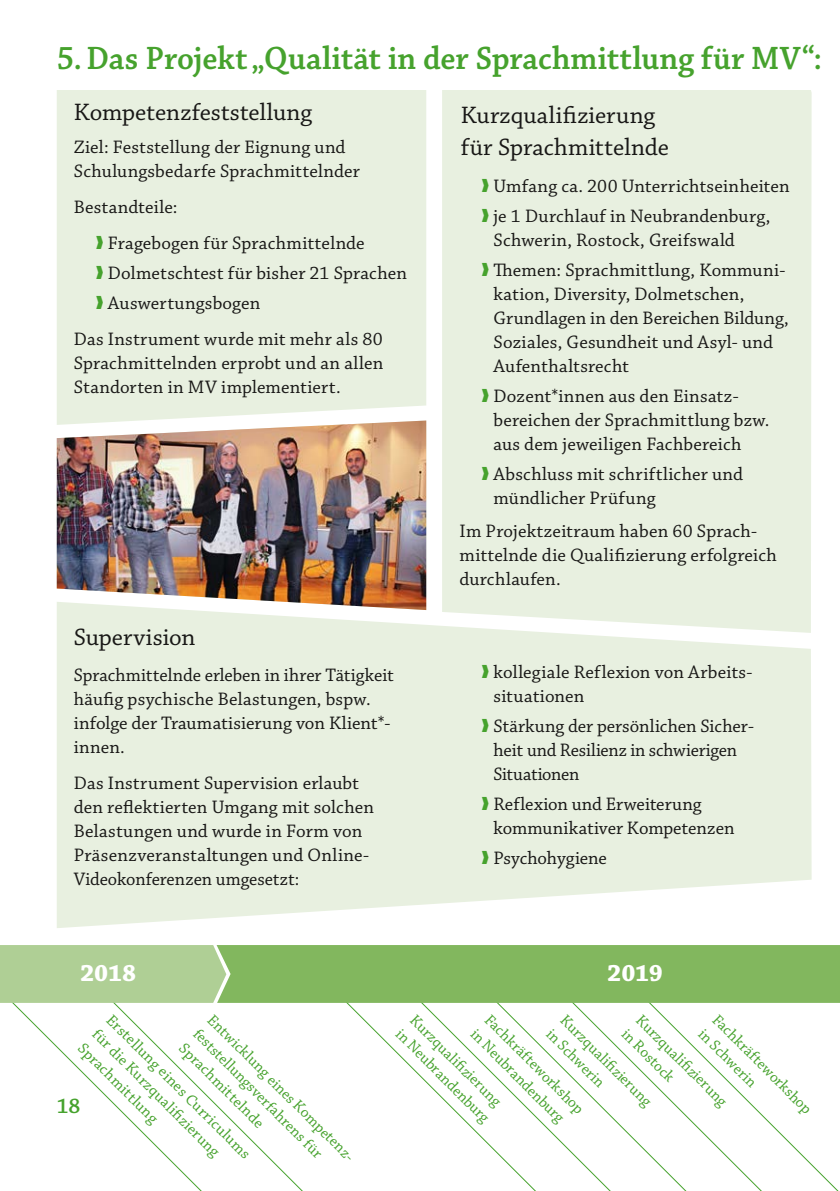
<style>
.page{position:relative;width:840px;height:1191px;background:#fff}
.page>*{position:absolute;margin:0;border:0;box-sizing:border-box;transform-origin:0 0}
.t1{font:600 34px "Chaparral Pro";letter-spacing:.005em;color:#46a22d;scale:.95 1}
.t2{font:25px/32px "Chaparral Pro";color:#181716}
.t3{font:700 25px "Chaparral Pro";letter-spacing:-.005em;color:#fff}
.t4{font:600 22px "Chaparral Pro";color:#46a22d}
.t5{font:19px/24px "Chaparral Pro";letter-spacing:.01em;color:#181716}
.t6{font:19px "Chaparral Pro";letter-spacing:-.01em;color:#181716}
.t7{font:16px/20px "Chaparral Pro";color:#46a22d}
.s1{color:#46a22d}
</style>
<div class="page">
<div style="left:57px;top:90px;width:369px;height:330px;background:#e8f0e0"></div>
<div style="left:442px;top:90px;width:369px;height:512px;background:#e8f0e0"></div>
<img style="left:57px;top:420px;width:369px;height:182px">
<svg style="left:0;top:945px;width:839px;height:246px"></svg>
<svg style="left:57px;top:602px;width:754px;height:326px;background:#eaf1e3"></svg>
<h1 class="t1" style="left:57px;top:39px;width:806px">5. Das Projekt „Qualität in der Sprachmittlung für MV“:</h1>
<h2 class="t2" style="left:74px;top:97px;width:240px">Kompetenzfeststellung</h2>
<p class="t5" style="left:74px;top:135px;width:287px">Ziel: Feststellung der Eignung und<br>Schulungsbedarfe Sprachmittelnder</p>
<p class="t5" style="left:96px;top:189px;width:270px;line-height:36px;text-indent:-22px">Bestandteile:<br><span class="s1">❱</span> Fragebogen für Sprachmittelnde</p>
<p class="t5" style="left:96px;top:258px;width:312px;line-height:30px"><span class="s1">❱</span> Dolmetschtest für bisher 21 Sprachen <span class="s1">❱</span> Auswertungsbogen</p>
<p class="t5" style="left:74px;top:327px;width:311px;text-align:justify">Das Instrument wurde mit mehr als 80<br>Sprachmittelnden erprobt und an allen Standorten in MV implementiert.</p>
<h2 class="t2" style="left:460px;top:100px;width:209px">Kurzqualifizierung für Sprachmittelnde</h2>
<p class="t5" style="left:481px;top:172px;width:309px;line-height:30px"><span class="s1">❱</span> Umfang ca. 200 Unterrichtseinheiten <span class="s1">❱</span> je 1 Durchlauf in Neubrandenburg,</p>
<p class="t5" style="left:481px;top:226px;width:304px;line-height:30px;text-indent:12px">Schwerin, Rostock, Greifswald<br><span class="s1">❱</span> Themen: Sprachmittlung, Kommuni-</p>
<p class="t5" style="left:493px;top:283px;width:297px">kation, Diversity, Dolmetschen,<br>Grundlagen in den Bereichen Bildung,<br>Soziales, Gesundheit und Asyl- und<br>Aufenthaltsrecht</p>
<p class="t5" style="left:493px;top:385px;width:275px;text-indent:-12px"><span class="s1">❱</span> Dozent*innen aus den Einsatz&shy;bereichen der Sprachmittlung bzw. aus dem jeweiligen Fachbereich</p>
<p class="t5" style="left:493px;top:463px;width:251px;text-indent:-12px"><span class="s1">❱</span> Abschluss mit schriftlicher und mündlicher Prüfung</p>
<p class="t5" style="left:459px;top:519px;width:319px">Im Projektzeitraum haben 60 Sprach&shy;mittelnde die Qualifizierung erfolgreich durchlaufen.</p>
<h2 class="t2" style="left:74px;top:622px;width:123px">Supervision</h2>
<p class="t5" style="left:74px;top:663px;width:321px">Sprachmittelnde erleben in ihrer Tätigkeit häufig psychische Belastungen, bspw. infolge der Traumatisierung von Klient*- innen.</p>
<p class="t5" style="left:74px;top:771px;width:301px">Das Instrument Supervision erlaubt den reflektierten Umgang mit solchen Belastungen und wurde in Form von Präsenzveranstaltungen und Online-Videokonferenzen umgesetzt:</p>
<h2 class="t3" style="left:80px;top:958px;width:58px">2018</h2>
<p class="t5" style="left:493px;top:660px;width:259px;text-indent:-12px"><span class="s1">❱</span> kollegiale Reflexion von Arbeits&shy;situationen</p>
<p class="t5" style="left:493px;top:714px;width:262px;text-indent:-12px"><span class="s1">❱</span> Stärkung der persönlichen Sicher&shy;heit und Resilienz in schwierigen<br>Situationen</p>
<p class="t5" style="left:493px;top:792px;width:242px;text-indent:-12px"><span class="s1">❱</span> Reflexion und Erweiterung kommunikativer Kompetenzen</p>
<p class="t6" style="left:481px;top:847px;width:127px"><span class="s1">❱</span> Psychohygiene</p>
<h2 class="t3" style="left:607px;top:958px;width:57px">2019</h2>
<p class="t7" style="left:494px;top:1010px;width:134px;rotate:45deg">Fachkräfteworkshop in Neubrandenburg</p>
<p class="t7" style="left:217px;top:1010px;width:205px;rotate:45deg">Entwicklung eines Kompetenz&shy;feststellungsverfahrens für<br>Sprachmittelnde</p>
<p class="t7" style="left:419px;top:1010px;width:127px;rotate:45deg">Kurzqualifi zierung in Neubrandenburg</p>
<p class="t7" style="left:721px;top:1010px;width:134px;rotate:45deg">Fachkräfteworkshop in Schwerin</p>
<p class="t7" style="left:116px;top:1010px;width:198px;rotate:45deg">Erstellung eines Curriculums für die Kurzqualifi zierung<br>Sprachmittlung</p>
<p class="t7" style="left:644px;top:1010px;width:124px;rotate:45deg">Kurzqualifi zierung in Rostock</p>
<p class="t7" style="left:569px;top:1010px;width:124px;rotate:45deg">Kurzqualifi zierung in Schwerin</p>
<p class="t4" style="left:57px;top:1093px;width:25px">18</p>
</div>
